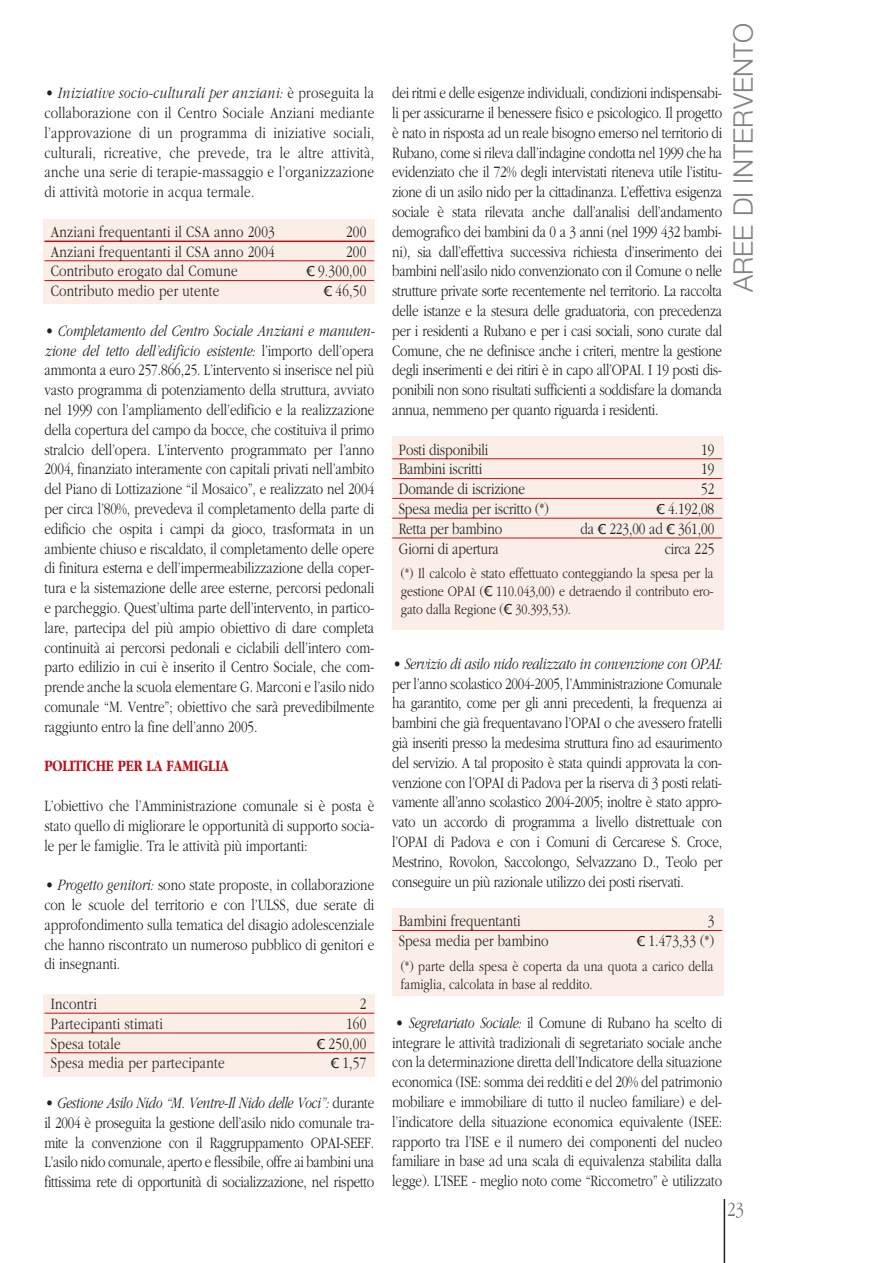
<style>
.page{position:relative;width:893px;height:1263px;background:#fff}
.page>*{position:absolute;margin:0;border:0;box-sizing:border-box;transform-origin:0 0}
.t1{font:300 27px "Helvetica Neue";color:#808284}
.t2{font:300 21px "Aplgaram";color:#6c6d70}
.t3{font:300 16.5px/19.8px "Aplgaram";color:#231f1f;text-align:justify}
.t4{font:italic 300 16.5px "Aplgaram";letter-spacing:-.02em;color:#231f1f}
.t5{font:700 16.5px "Aplgaram";color:#ba1219}
.t6{font:300 15px/18px "Aplgaram";letter-spacing:.01em;color:#231f1f;text-align:justify}
.s1{font-style:italic}
.s2{font-family:"Verdana";font-weight:400;font-size:13.5px}
</style>
<div class="page">
<div style="left:392px;top:908px;width:331px;height:88px;background:#faeee7"></div>
<hr style="left:723px;top:1199px;width:2px;height:64px;background:#231f1f">
<div style="left:392px;top:436px;width:331px;height:194px;background:#faeee7"></div>
<div style="left:43px;top:994px;width:332px;height:82px;background:#faeee7"></div>
<div style="left:43px;top:219px;width:332px;height:84px;background:#faeee7"></div>
<hr style="left:44px;top:241px;width:330px;height:1px;background:#ba1219">
<hr style="left:44px;top:261px;width:330px;height:1px;background:#ba1219">
<hr style="left:44px;top:280px;width:330px;height:1px;background:#ba1219">
<hr style="left:44px;top:1013px;width:330px;height:1px;background:#ba1219">
<hr style="left:44px;top:1033px;width:330px;height:1px;background:#ba1219">
<hr style="left:44px;top:1053px;width:330px;height:1px;background:#ba1219">
<hr style="left:392px;top:459px;width:330px;height:1px;background:#ba1219">
<hr style="left:392px;top:478px;width:330px;height:1px;background:#ba1219">
<hr style="left:392px;top:498px;width:330px;height:1px;background:#ba1219">
<hr style="left:392px;top:518px;width:330px;height:1px;background:#ba1219">
<hr style="left:392px;top:538px;width:330px;height:1px;background:#ba1219">
<hr style="left:392px;top:930px;width:330px;height:1px;background:#ba1219">
<p class="t3" style="left:44px;top:84px;width:331px"><span class="s1">• Iniziative socio-culturali per anziani:</span> è proseguita la collaborazione con il Centro Sociale Anziani mediante l’approvazione di un programma di iniziative sociali, culturali, ricreative, che prevede, tra le altre attività, anche una serie di terapie-massaggio e l’organizzazione di attività motorie in acqua termale.</p>
<p class="t3" style="left:51px;top:223px;width:225px">Anziani frequentanti il CSA anno 2003</p>
<p class="t3" style="left:346px;top:223px;width:22px">200</p>
<p class="t3" style="left:51px;top:243px;width:225px">Anziani frequentanti il CSA anno 2004</p>
<p class="t3" style="left:346px;top:243px;width:22px">200</p>
<p class="t3" style="left:51px;top:263px;width:188px">Contributo erogato dal Comune</p>
<p class="t3" style="left:306px;top:263px;width:61px"><span class="s2">Ä</span> 9.300,00</p>
<p class="t3" style="left:51px;top:282px;width:170px">Contributo medio per utente</p>
<p class="t3" style="left:324px;top:282px;width:44px"><span class="s2">Ä</span> 46,50</p>
<p class="t3" style="left:44px;top:322px;width:332px"><span class="s1">• Completamento del Centro Sociale Anziani e manuten&shy;zione del tetto dell’edificio esistente:</span> l’importo dell’opera ammonta a euro 257.866,25. L’intervento si inserisce nel più vasto programma di potenziamento della struttura, avviato nel 1999 con l’ampliamento dell’edificio e la realizzazione della copertura del campo da bocce, che costituiva il primo stralcio dell’opera. L’intervento programmato per l’anno 2004, finanziato interamente con capitali privati nell’ambito del Piano di Lottizazione “il Mosaico”, e realizzato nel 2004 per circa l’80%, prevedeva il completamento della parte di edificio che ospita i campi da gioco, trasformata in un ambiente chiuso e riscaldato, il completamento delle opere di finitura esterna e dell’impermeabilizzazione della coper&shy;tura e la sistemazione delle aree esterne, percorsi pedonali e parcheggio. Quest’ultima parte dell’intervento, in partico&shy;lare, partecipa del più ampio obiettivo di dare completa continuità ai percorsi pedonali e ciclabili dell’intero com&shy;parto edilizio in cui è inserito il Centro Sociale, che com&shy;prende anche la scuola elementare G. Marconi e l’asilo nido comunale “M. Ventre”; obiettivo che sarà prevedibilmente raggiunto entro la fine dell’anno 2005.</p>
<p class="t5" style="left:44px;top:760px;width:186px">POLITICHE PER LA FAMIGLIA</p>
<p class="t3" style="left:44px;top:797px;width:331px">L’obiettivo che l’Amministrazione comunale si è posta è stato quello di migliorare le opportunità di supporto socia&shy;le per le famiglie. Tra le attività più importanti:</p>
<p class="t3" style="left:44px;top:876px;width:331px"><span class="s1">• Progetto genitori:</span> sono state proposte, in collaborazione con le scuole del territorio e con l’ULSS, due serate di approfondimento sulla tematica del disagio adolescenziale che hanno riscontrato un numeroso pubblico di genitori e di insegnanti.</p>
<p class="t3" style="left:51px;top:995px;width:47px">Incontri</p>
<p class="t3" style="left:360px;top:995px;width:8px">2</p>
<p class="t3" style="left:51px;top:1015px;width:113px">Partecipanti stimati</p>
<p class="t3" style="left:346px;top:1015px;width:22px">160</p>
<p class="t3" style="left:51px;top:1035px;width:72px">Spesa totale</p>
<p class="t3" style="left:317px;top:1035px;width:51px"><span class="s2">Ä</span> 250,00</p>
<p class="t3" style="left:51px;top:1055px;width:175px">Spesa media per partecipante</p>
<p class="t3" style="left:331px;top:1055px;width:37px"><span class="s2">Ä</span> 1,57</p>
<p class="t3" style="left:44px;top:1094px;width:331px"><span class="s1">• Gestione Asilo Nido “M. Ventre-Il Nido delle Voci”:</span> durante il 2004 è proseguita la gestione dell’asilo nido comunale tra&shy;mite la convenzione con il Raggruppamento OPAI-SEEF.<br>L’asilo nido comunale, aperto e flessibile, offre ai bambini una fittissima rete di opportunità di socializzazione, nel rispetto</p>
<p class="t3" style="left:392px;top:84px;width:331px">dei ritmi e delle esigenze individuali, condizioni indispensabi&shy;li per assicurarne il benessere fisico e psicologico. Il progetto è nato in risposta ad un reale bisogno emerso nel territorio di Rubano, come si rileva dall’indagine condotta nel 1999 che ha evidenziato che il 72% degli intervistati riteneva utile l’istitu&shy;zione di un asilo nido per la cittadinanza. L’effettiva esigenza sociale è stata rilevata anche dall’analisi dell’andamento demografico dei bambini da 0 a 3 anni (nel 1999 432 bambi&shy;ni), sia dall’effettiva successiva richiesta d’inserimento dei bambini nell’asilo nido convenzionato con il Comune o nelle strutture private sorte recentemente nel territorio. La raccolta delle istanze e la stesura delle graduatoria, con precedenza per i residenti a Rubano e per i casi sociali, sono curate dal Comune, che ne definisce anche i criteri, mentre la gestione degli inserimenti e dei ritiri è in capo all’OPAI. I 19 posti dis&shy;ponibili non sono risultati sufficienti a soddisfare la domanda annua, nemmeno per quanto riguarda i residenti.</p>
<p class="t3" style="left:398px;top:441px;width:91px">Posti disponibili</p>
<p class="t3" style="left:701px;top:441px;width:15px">19</p>
<p class="t3" style="left:398px;top:461px;width:85px">Bambini iscritti</p>
<p class="t3" style="left:701px;top:461px;width:15px">19</p>
<p class="t3" style="left:398px;top:480px;width:128px">Domande di iscrizione</p>
<p class="t3" style="left:701px;top:480px;width:15px">52</p>
<p class="t3" style="left:398px;top:500px;width:152px">Spesa media per iscritto (*)</p>
<p class="t3" style="left:656px;top:500px;width:59px"><span class="s2">Ä</span> 4.192,08</p>
<p class="t3" style="left:398px;top:520px;width:105px">Retta per bambino</p>
<p class="t3" style="left:580px;top:520px;width:135px">da <span class="s2">Ä</span> 223,00 ad <span class="s2">Ä</span> 361,00</p>
<p class="t3" style="left:398px;top:540px;width:102px">Giorni di apertura</p>
<p class="t3" style="left:664px;top:540px;width:51px">circa 225</p>
<p class="t6" style="left:401px;top:566px;width:314px">(*) Il calcolo è stato effettuato conteggiando la spesa per la gestione OPAI (<span class="s2">Ä</span> 110.043,00) e detraendo il contributo ero&shy;gato dalla Regione (<span class="s2">Ä</span> 30.393,53).</p>
<p class="t4" style="left:392px;top:657px;width:331px">• Servizio di asilo nido realizzato in convenzione con OPAI:</p>
<p class="t3" style="left:392px;top:675px;width:331px">per l’anno scolastico 2004-2005, l’Amministrazione Comunale ha garantito, come per gli anni precedenti, la frequenza ai bambini che già frequentavano l’OPAI o che avessero fratelli già inseriti presso la medesima struttura fino ad esaurimento del servizio. A tal proposito è stata quindi approvata la con&shy;venzione con l’OPAI di Padova per la riserva di 3 posti relati&shy;vamente all’anno scolastico 2004-2005; inoltre è stato appro&shy;vato un accordo di programma a livello distrettuale con l’OPAI di Padova e con i Comuni di Cercarese S. Croce, Mestrino, Rovolon, Saccolongo, Selvazzano D., Teolo per conseguire un più razionale utilizzo dei posti riservati.</p>
<p class="t3" style="left:398px;top:912px;width:123px">Bambini frequentanti</p>
<p class="t3" style="left:707px;top:912px;width:8px">3</p>
<p class="t3" style="left:398px;top:932px;width:151px">Spesa media per bambino</p>
<p class="t3" style="left:637px;top:932px;width:79px"><span class="s2">Ä</span> 1.473,33 (*)</p>
<p class="t6" style="left:401px;top:958px;width:314px">(*) parte della spesa è coperta da una quota a carico della famiglia, calcolata in base al reddito.</p>
<p class="t3" style="left:392px;top:1014px;width:331px"><span class="s1">• Segretariato Sociale:</span> il Comune di Rubano ha scelto di integrare le attività tradizionali di segretariato sociale anche con la determinazione diretta dell’Indicatore della situazione economica (ISE: somma dei redditi e del 20% del patrimonio mobiliare e immobiliare di tutto il nucleo familiare) e del&shy;l’indicatore della situazione economica equivalente (ISEE: rapporto tra l’ISE e il numero dei componenti del nucleo familiare in base ad una scala di equivalenza stabilita dalla legge). L’ISEE - meglio noto come “Riccometro” è utilizzato</p>
<h1 class="t1" style="left:733px;top:292px;width:270px;rotate:-90deg">AREE DI INTERVENTO</h1>
<p class="t2" style="left:727px;top:1202px;width:18px">23</p>
</div>
